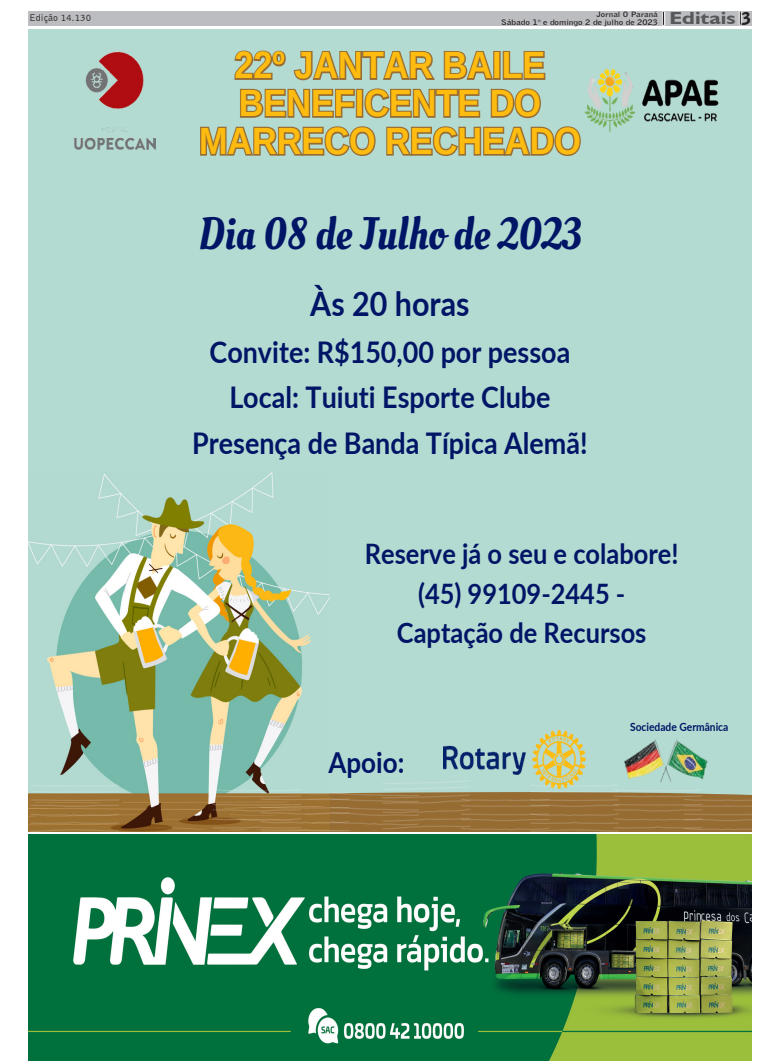
<style>
.page{position:relative;width:780px;height:1063px;background:#fff}
.page>*{position:absolute;margin:0;border:0;box-sizing:border-box;transform-origin:0 0}
.t1{font:45.2px "Oleo Script";color:#001566;scale:.9 1}
.t2{font:700 37.9px/37.9px "Arimo";color:#febc10;text-align:center;scale:.9 1}
.t3{font:700 33.7px "Lato";color:#001566;scale:.9 1}
.t4{font:700 29.8px/45.5px "Lato";color:#001566;text-align:center;scale:.9 1}
.t5{font:700 28.9px "Lato";color:#001566;scale:.9 1}
.t6{font:700 28.2px/39.3px "Lato";color:#001566;text-align:center;scale:.9 1}
.t7{font:700 17.4px "Humanist 521 BT";color:#57585a;scale:1.28 1}
.t8{font:700 11.4px "Lato";color:#001566;scale:.9 1}
.t9{font:10px "Bell Gothic BT";color:#231f20}
.t10{font:700 7.5px "Bell Gothic BT";color:#231f20;scale:1.23 1}
.t11{font:700 7.3px "Bell Gothic BT";color:#231f20;scale:1.23 1}
.s1{font-family:"Bell Gothic BT";font-weight:900;color:#231f20}
</style>
<div class="page">
<div style="left:28px;top:11px;width:723px;height:15px;background:#bcbdc0"></div>
<svg style="left:662px;top:11px;width:4px;height:15px"></svg>
<svg style="left:663px;top:12px;width:1px;height:13px"></svg>
<svg style="left:738px;top:11px;width:4px;height:15px"></svg>
<svg style="left:739px;top:12px;width:1px;height:13px"></svg>
<div style="left:28px;top:29px;width:723px;height:802px;background:#b4dbd2"></div>
<img style="left:28px;top:472px;width:301px;height:308px">
<img style="left:443px;top:730px;width:142px;height:50px">
<img style="left:624px;top:739px;width:84px;height:41px">
<img style="left:584px;top:70px;width:135px;height:62px">
<img style="left:74px;top:52px;width:82px;height:98px">
<svg style="left:200px;top:50px;width:381px;height:106px"></svg>
<svg style="left:28px;top:780px;width:723px;height:51px"></svg>
<img style="left:28px;top:835px;width:723px;height:225px">
<p class="t11" style="left:596px;top:10px;width:51px">Jornal O Paraná</p>
<p class="t10" style="left:501px;top:17px;width:129px">Sábado 1° e domingo 2 de julho de 2023</p>
<p class="t9" style="left:29px;top:11px;width:64px">Edição 14.130</p>
<p class="t7" style="left:669px;top:8px;width:65px">Editais <span class="s1">3</span></p>
<p class="t2" style="left:199px;top:47px;width:426px">22º JANTAR BAILE<br>BENEFICENTE DO<br>MARRECO RECHEADO</p>
<p class="t1" style="left:199px;top:207px;width:426px">Dia 08 de Julho de 2023</p>
<p class="t3" style="left:310px;top:279px;width:178px">Às 20 horas</p>
<p class="t4" style="left:209px;top:328px;width:402px">Convite: R$150,00 por pessoa<br>Local: Tuiuti Esporte Clube</p>
<p class="t4" style="left:192px;top:419px;width:441px">Presença de Banda Típica Alemã!</p>
<p class="t6" style="left:365px;top:533px;width:350px">Reserve já o seu e colabore! (45) 99109-2445 -<br>Captação de Recursos</p>
<p class="t5" style="left:328px;top:742px;width:86px">Apoio:</p>
<p class="t8" style="left:630px;top:719px;width:111px">Sociedade Germânica</p>
</div>
